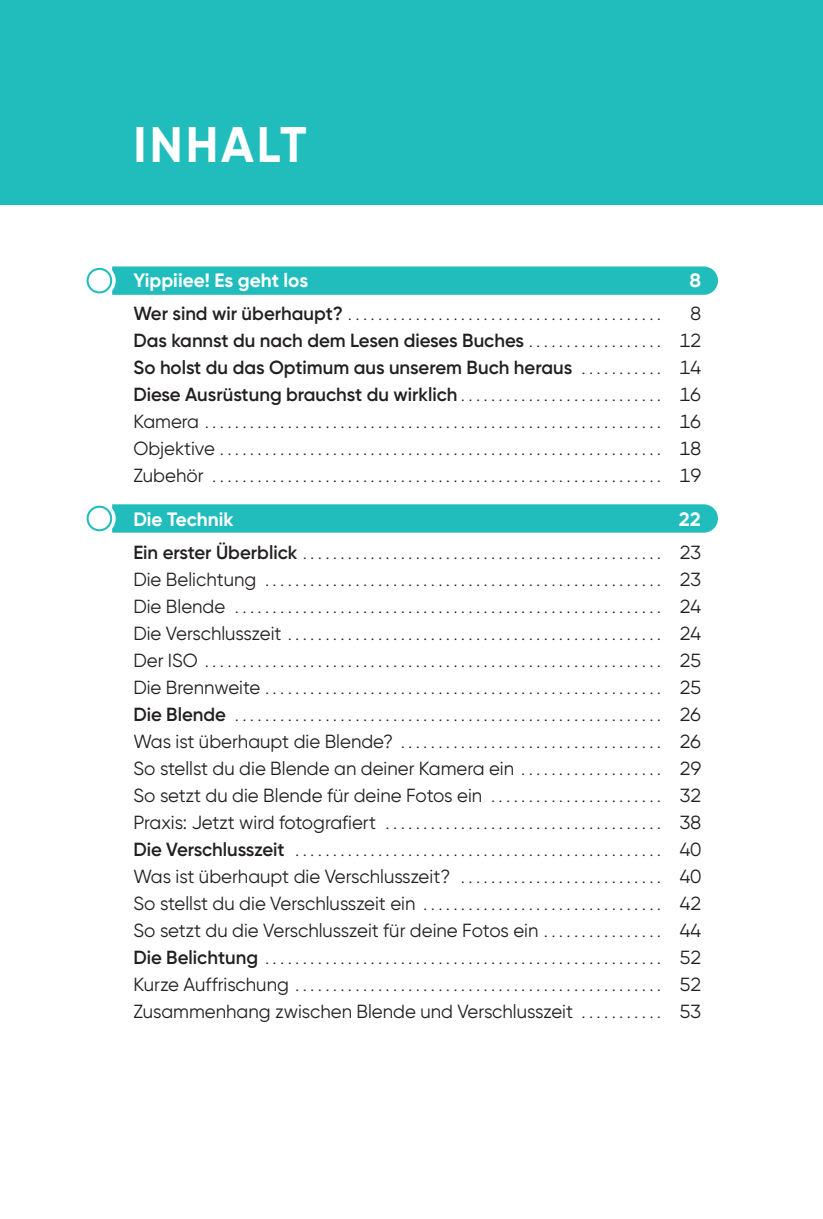
<style>
.page{position:relative;width:823px;height:1219px;background:#fff}
.page>*{position:absolute;margin:0;border:0;box-sizing:border-box;transform-origin:0 0}
.t1{font:700 50px "Gilroy";letter-spacing:.06em;color:#fff}
.iHV_Überschrift_1{font:700 19.4px "Gilroy";color:#fff}
.iHV_Überschrift_3{font:19px "Gilroy";color:#231f20}
.iHV_Überschrift_2{font:600 19px "Gilroy";color:#231f20}
.iHV_Überschrift_2-2{font:19px "Gilroy";color:#231f20}
.iHV_Überschrift_3-2{font:16px "Gilroy";color:#231f20}
.iHV_Überschrift_2-3{font:16px "Gilroy";color:#231f20}
.s1{font-weight:600;font-size:19px}
.s2{font-weight:400;font-size:16px}
.s3{font-size:19px}
.s4{font-size:16px}
</style>
<div class="page">
<div style="left:0;top:0;width:822px;height:204px;background:#21bdbd"></div>
<svg style="left:86px;top:266px;width:631px;height:29px;background:#2ec1c1"></svg>
<svg style="left:86px;top:504px;width:631px;height:29px;background:#2ec1c1"></svg>
<p class="t1" style="left:133px;top:113px;width:174px">INHALT</p>
<p class="iHV_Überschrift_1" style="left:133px;top:268px;width:176px">Yippiiee! Es geht los</p>
<p class="iHV_Überschrift_1" style="left:689px;top:268px;width:12px">8</p>
<p class="iHV_Überschrift_2-3" style="left:133px;top:305px;width:521px"><span class="s1">Wer sind wir überhaupt?</span> . . . . . . . . . . . . . . . . . . . . . . . . . . . . . . . . . . . . . . . . .</p>
<p class="iHV_Überschrift_2-2" style="left:690px;top:302px;width:12px">8</p>
<p class="iHV_Überschrift_2" style="left:133px;top:329px;width:521px">Das kannst du nach dem Lesen dieses Buches <span class="s2">. . . . . . . . . . . . . . . . .</span></p>
<p class="iHV_Überschrift_2-2" style="left:679px;top:329px;width:23px">12</p>
<p class="iHV_Überschrift_2" style="left:133px;top:356px;width:521px">So holst du das Optimum aus unserem Buch heraus <span class="s2">. . . . . . . . . .</span></p>
<p class="iHV_Überschrift_2-2" style="left:679px;top:356px;width:23px">14</p>
<p class="iHV_Überschrift_2" style="left:133px;top:383px;width:521px">Diese Ausrüstung brauchst du wirklich <span class="s2">. . . . . . . . . . . . . . . . . . . . . . . . . .</span></p>
<p class="iHV_Überschrift_2-2" style="left:679px;top:383px;width:23px">16</p>
<p class="iHV_Überschrift_3-2" style="left:133px;top:413px;width:521px"><span class="s3">Kamera</span> . . . . . . . . . . . . . . . . . . . . . . . . . . . . . . . . . . . . . . . . . . . . . . . . . . . . . . . . . . . .</p>
<p class="iHV_Überschrift_3" style="left:679px;top:410px;width:23px">16</p>
<p class="iHV_Überschrift_3-2" style="left:133px;top:440px;width:521px"><span class="s3">Objektive</span> . . . . . . . . . . . . . . . . . . . . . . . . . . . . . . . . . . . . . . . . . . . . . . . . . . . . . . . . . .</p>
<p class="iHV_Überschrift_3" style="left:679px;top:437px;width:23px">18</p>
<p class="iHV_Überschrift_3-2" style="left:133px;top:467px;width:521px"><span class="s3">Zubehör</span> . . . . . . . . . . . . . . . . . . . . . . . . . . . . . . . . . . . . . . . . . . . . . . . . . . . . . . . . . . .</p>
<p class="iHV_Überschrift_3" style="left:679px;top:464px;width:23px">19</p>
<p class="iHV_Überschrift_1" style="left:133px;top:507px;width:101px">Die Technik</p>
<p class="iHV_Überschrift_1" style="left:678px;top:507px;width:23px">22</p>
<p class="iHV_Überschrift_2-3" style="left:133px;top:543px;width:521px"><span class="s1">Ein erster Überblick</span> . . . . . . . . . . . . . . . . . . . . . . . . . . . . . . . . . . . . . . . . . . . . . . .</p>
<p class="iHV_Überschrift_2-2" style="left:679px;top:540px;width:23px">23</p>
<p class="iHV_Überschrift_3-2" style="left:133px;top:570px;width:521px"><span class="s3">Die Belichtung</span> . . . . . . . . . . . . . . . . . . . . . . . . . . . . . . . . . . . . . . . . . . . . . . . . . . . .</p>
<p class="iHV_Überschrift_3" style="left:679px;top:567px;width:23px">23</p>
<p class="iHV_Überschrift_3-2" style="left:133px;top:597px;width:521px"><span class="s3">Die Blende</span> . . . . . . . . . . . . . . . . . . . . . . . . . . . . . . . . . . . . . . . . . . . . . . . . . . . . . . . .</p>
<p class="iHV_Überschrift_3" style="left:679px;top:594px;width:23px">24</p>
<p class="iHV_Überschrift_3-2" style="left:133px;top:624px;width:521px"><span class="s3">Die Verschlusszeit</span> . . . . . . . . . . . . . . . . . . . . . . . . . . . . . . . . . . . . . . . . . . . . . . . . .</p>
<p class="iHV_Überschrift_3" style="left:679px;top:621px;width:23px">24</p>
<p class="iHV_Überschrift_3-2" style="left:133px;top:651px;width:521px"><span class="s3">Der ISO</span> . . . . . . . . . . . . . . . . . . . . . . . . . . . . . . . . . . . . . . . . . . . . . . . . . . . . . . . . . . . .</p>
<p class="iHV_Überschrift_3" style="left:679px;top:648px;width:23px">25</p>
<p class="iHV_Überschrift_3-2" style="left:133px;top:678px;width:521px"><span class="s3">Die Brennweite</span> . . . . . . . . . . . . . . . . . . . . . . . . . . . . . . . . . . . . . . . . . . . . . . . . . . . .</p>
<p class="iHV_Überschrift_3" style="left:679px;top:675px;width:23px">25</p>
<p class="iHV_Überschrift_2-3" style="left:133px;top:705px;width:521px"><span class="s1">Die Blende</span> . . . . . . . . . . . . . . . . . . . . . . . . . . . . . . . . . . . . . . . . . . . . . . . . . . . . . . . .</p>
<p class="iHV_Überschrift_2-2" style="left:679px;top:702px;width:23px">26</p>
<p class="iHV_Überschrift_3-2" style="left:133px;top:732px;width:521px"><span class="s3">Was ist überhaupt die Blende?</span> . . . . . . . . . . . . . . . . . . . . . . . . . . . . . . . . . .</p>
<p class="iHV_Überschrift_3" style="left:679px;top:729px;width:23px">26</p>
<p class="iHV_Überschrift_3" style="left:133px;top:756px;width:521px">So stellst du die Blende an deiner Kamera ein <span class="s4">. . . . . . . . . . . . . . . . . .</span></p>
<p class="iHV_Überschrift_3" style="left:679px;top:756px;width:23px">29</p>
<p class="iHV_Überschrift_3" style="left:133px;top:783px;width:521px">So setzt du die Blende für deine Fotos ein <span class="s4">. . . . . . . . . . . . . . . . . . . . . .</span></p>
<p class="iHV_Überschrift_3" style="left:679px;top:783px;width:23px">32</p>
<p class="iHV_Überschrift_3-2" style="left:133px;top:813px;width:521px"><span class="s3">Praxis: Jetzt wird fotografiert</span> . . . . . . . . . . . . . . . . . . . . . . . . . . . . . . . . . . . .</p>
<p class="iHV_Überschrift_3" style="left:679px;top:810px;width:23px">38</p>
<p class="iHV_Überschrift_2-3" style="left:133px;top:840px;width:521px"><span class="s1">Die Verschlusszeit</span> . . . . . . . . . . . . . . . . . . . . . . . . . . . . . . . . . . . . . . . . . . . . . . . .</p>
<p class="iHV_Überschrift_2-2" style="left:679px;top:837px;width:23px">40</p>
<p class="iHV_Überschrift_3" style="left:133px;top:864px;width:521px">Was ist überhaupt die Verschlusszeit? <span class="s4">. . . . . . . . . . . . . . . . . . . . . . . . . .</span></p>
<p class="iHV_Überschrift_3" style="left:679px;top:864px;width:23px">40</p>
<p class="iHV_Überschrift_3" style="left:133px;top:891px;width:521px">So stellst du die Verschlusszeit ein <span class="s4">. . . . . . . . . . . . . . . . . . . . . . . . . . . . . . .</span></p>
<p class="iHV_Überschrift_3" style="left:679px;top:891px;width:23px">42</p>
<p class="iHV_Überschrift_3" style="left:133px;top:918px;width:521px">So setzt du die Verschlusszeit für deine Fotos ein <span class="s4">. . . . . . . . . . . . . . .</span></p>
<p class="iHV_Überschrift_3" style="left:679px;top:918px;width:23px">44</p>
<p class="iHV_Überschrift_2-3" style="left:133px;top:948px;width:521px"><span class="s1">Die Belichtung</span> . . . . . . . . . . . . . . . . . . . . . . . . . . . . . . . . . . . . . . . . . . . . . . . . . . . .</p>
<p class="iHV_Überschrift_2-2" style="left:679px;top:945px;width:23px">52</p>
<p class="iHV_Überschrift_3-2" style="left:133px;top:975px;width:521px"><span class="s3">Kurze Auffrischung</span> . . . . . . . . . . . . . . . . . . . . . . . . . . . . . . . . . . . . . . . . . . . . . . . .</p>
<p class="iHV_Überschrift_3" style="left:679px;top:972px;width:23px">52</p>
<p class="iHV_Überschrift_3" style="left:133px;top:999px;width:521px">Zusammenhang zwischen Blende und Verschlusszeit <span class="s4">. . . . . . . . . .</span></p>
<p class="iHV_Überschrift_3" style="left:679px;top:999px;width:23px">53</p>
</div>
